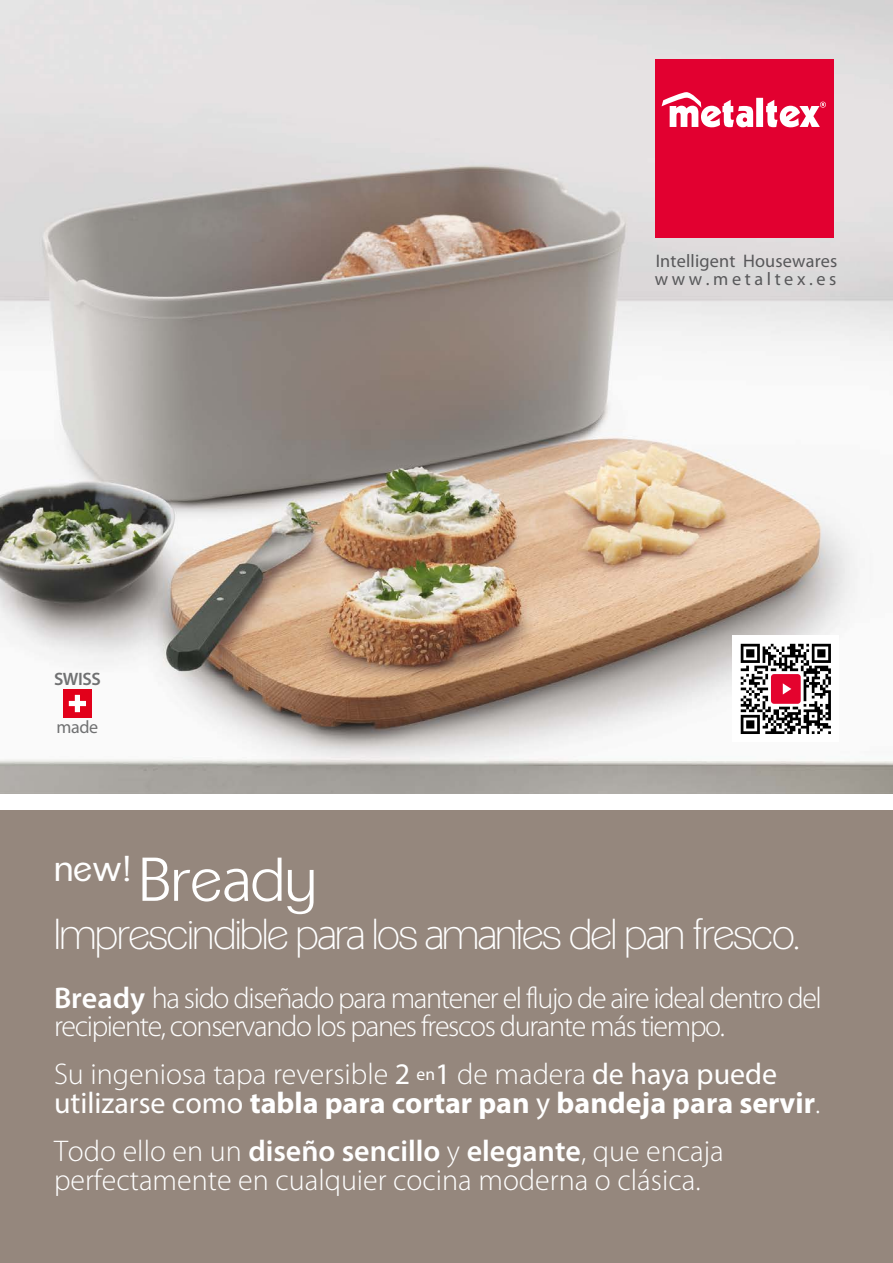
<style>
.page{position:relative;width:893px;height:1263px;background:#fff}
.page>*{position:absolute;margin:0;border:0;box-sizing:border-box;transform-origin:0 0}
.t1{font:500 60px "Blevio";color:#fff}
.t2{font:42px "Blevio";letter-spacing:-.025em;color:#fff}
.t3{font:300 30px/28px "Myriad Pro";letter-spacing:-.045em;color:#fff}
.t4{font:700 30px/29.5px "Myriad Pro";color:#fff}
.t5{font:300 30px/29.4px "Myriad Pro";color:#fff}
.t6{font:18.3px/18px "Myriad Pro";letter-spacing:.01em;color:#58585a}
.t7{font:600 18px "Myriad Pro";letter-spacing:-.025em;color:#707172}
.t8{font:18px "Myriad Pro";color:#707172}
.s1{font-weight:600}
.s2{font-weight:300}
.s3{font-weight:400}
.s4{font-weight:400;font-size:17.55px}
</style>
<div class="page">
<img style="left:0;top:0;width:893px;height:793px">
<div style="left:0;top:810px;width:893px;height:453px;background:#95877d"></div>
<div style="left:655px;top:60px;width:178px;height:178px;background:#e20030"></div>
<svg style="left:662px;top:92px;width:164px;height:35px"></svg>
<div style="left:63px;top:689px;width:28px;height:28px;background:#e2001a"></div>
<svg style="left:69px;top:695px;width:17px;height:17px"></svg>
<div style="left:733px;top:636px;width:106px;height:106px;background:#fff"></div>
<svg style="left:740px;top:643px;width:91px;height:91px"></svg>
<svg style="left:741px;top:644px;width:90px;height:90px"></svg>
<p class="t7" style="left:54px;top:667px;width:48px">SWISS</p>
<p class="t8" style="left:57px;top:715px;width:43px">made</p>
<p class="t6" style="left:655px;top:252px;width:184px">Intelligent Housewares www.metaltex.es</p>
<h1 class="t1" style="left:54px;top:845px;width:264px"><sup>new!</sup> Bready</h1>
<h2 class="t2" style="left:54px;top:910px;width:747px">Imprescindible para los amantes del pan fresco.</h2>
<p class="t3" style="left:54px;top:984px;width:769px"><span class="s1">Bready</span> ha sido diseñado para mantener el flujo de aire ideal dentro del recipiente, conservando los panes frescos durante más tiempo.</p>
<p class="t4" style="left:54px;top:1058px;width:768px"><span class="s2">Su ingeniosa tapa reversible</span> <span class="s3">2</span> <span class="s4">en</span><span class="s3">1</span> <span class="s2">de madera</span> <span class="s3">de haya puede utilizarse como</span> tabla para cortar pan <span class="s3">y</span> bandeja para servir<span class="s2">.</span></p>
<p class="t5" style="left:54px;top:1136px;width:671px">Todo ello en un <span class="s1">diseño sencillo</span> y <span class="s1">elegante</span>, que encaja perfectamente en cualquier cocina moderna o clásica.</p>
</div>
